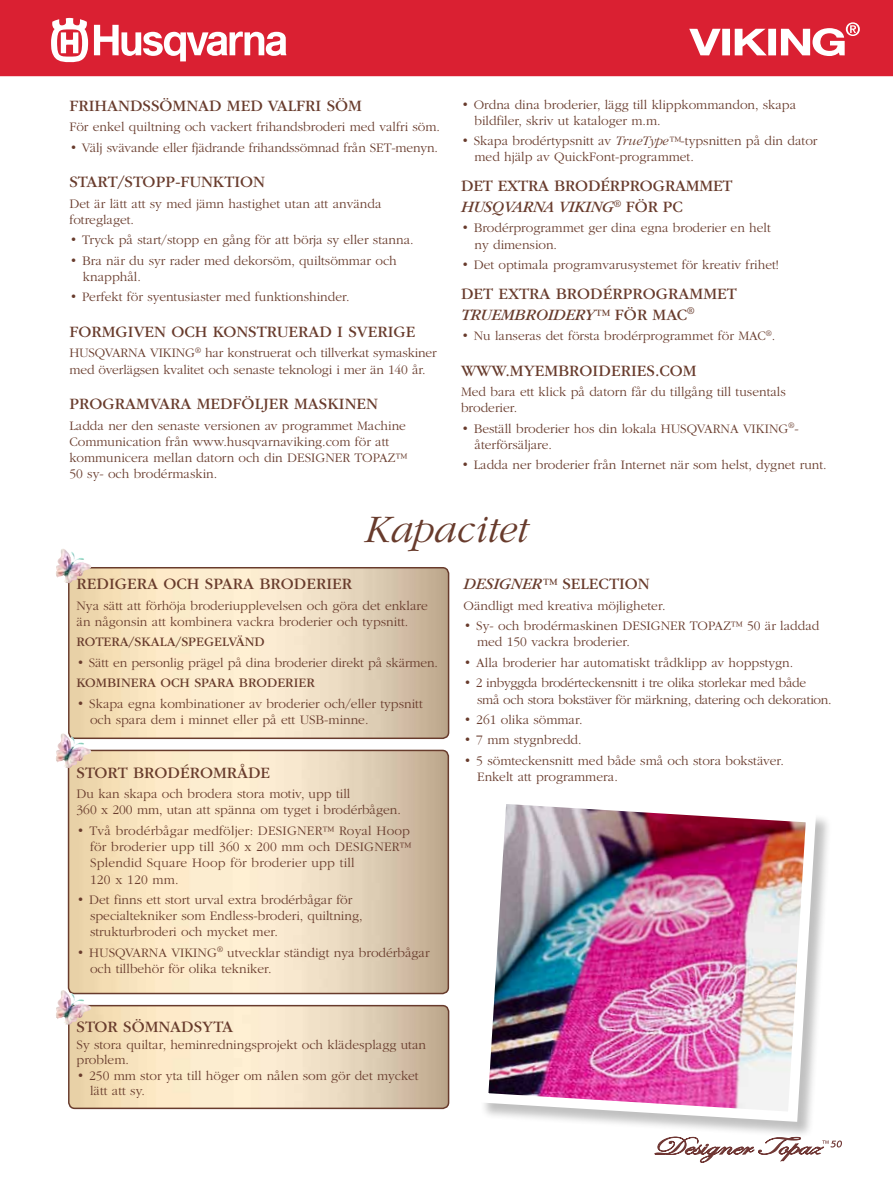
<style>
.page{position:relative;width:893px;height:1191px;background:#fff}
.page>*{position:absolute;margin:0;border:0;box-sizing:border-box;transform-origin:0 0}
.t1{font:italic 300 40.5px "ITC Garamond Std";color:#683b2c}
.t2{font:16.5px/21px "ITC Garamond Std";color:#683b2c}
.t3{font:italic 16.5px "ITC Garamond Std";color:#683b2c}
.t4{font:300 13.5px/16.2px "ITC Garamond Std";color:#683b2c}
.t5{font:300 13.5px/16.2px "ITC Garamond Std";letter-spacing:-.02em;color:#683b2c}
.t6{font:13.5px "ITC Garamond Std";color:#683b2c}
.s1{font-style:italic}
.s2{font-style:normal}
</style>
<div class="page">
<div style="left:0;top:0;width:893px;height:80px;background:#da2032"></div>
<svg style="left:51px;top:18px;width:37px;height:44px"></svg>
<svg style="left:94px;top:25px;width:192px;height:36px"></svg>
<svg style="left:689px;top:22px;width:171px;height:34px"></svg>
<div style="left:0;top:76px;width:893px;height:5px;background:#fff"></div>
<div style="left:68px;top:567px;width:381px;height:172px;border:2px solid #683b2c;border-radius:6px"></div>
<div style="left:68px;top:1005px;width:381px;height:104px;border:2px solid #683b2c;border-radius:6px"></div>
<div style="left:68px;top:749px;width:381px;height:245px;border:2px solid #683b2c;border-radius:6px"></div>
<div style="left:479px;top:795px;width:354px;height:343px;background:#000;opacity:.25"></div>
<img style="left:479px;top:795px;width:342px;height:332px">
<img style="left:56px;top:549px;width:35px;height:34px">
<img style="left:56px;top:734px;width:35px;height:34px">
<img style="left:56px;top:990px;width:35px;height:34px">
<svg style="left:655px;top:1137px;width:187px;height:25px"></svg>
<p class="t2" style="left:69px;top:95px;width:294px">FRIHANDSSÖMNAD MED VALFRI SÖM</p>
<p class="t4" style="left:69px;top:119px;width:372px">För enkel quiltning och vackert frihandsbroderi med valfri söm.</p>
<p class="t4" style="left:69px;top:139px;width:370px">• Välj svävande eller fjädrande frihandssömnad från SET-menyn.</p>
<p class="t2" style="left:69px;top:172px;width:197px">START/STOPP-FUNKTION</p>
<p class="t4" style="left:69px;top:195px;width:314px">Det är lätt att sy med jämn hastighet utan att använda fotreglaget.</p>
<p class="t4" style="left:69px;top:232px;width:346px">• Tryck på start/stopp en gång för att börja sy eller stanna.</p>
<p class="t4" style="left:83px;top:252px;width:315px;text-indent:-13px">• Bra när du syr rader med dekorsöm, quiltsömmar och knapphål.</p>
<p class="t4" style="left:69px;top:289px;width:282px">• Perfekt för syentusiaster med funktionshinder.</p>
<p class="t2" style="left:69px;top:321px;width:348px">FORMGIVEN OCH KONSTRUERAD I SVERIGE</p>
<p class="t4" style="left:69px;top:345px;width:369px">HUSQVARNA VIKING<sup>®</sup> har konstruerat och tillverkat symaskiner med överlägsen kvalitet och senaste teknologi i mer än 140 år.</p>
<p class="t2" style="left:69px;top:393px;width:310px">PROGRAMVARA MEDFÖLJER MASKINEN</p>
<p class="t4" style="left:69px;top:417px;width:339px">Ladda ner den senaste versionen av programmet Machine Communication från www.husqvarnaviking.com för att kommunicera mellan datorn och din DESIGNER TOPAZ™ 50 sy- och brodérmaskin.</p>
<p class="t4" style="left:474px;top:96px;width:323px;text-indent:-14px">• Ordna dina broderier, lägg till klippkommandon, skapa bildfiler, skriv ut kataloger m.m.</p>
<p class="t4" style="left:474px;top:133px;width:344px;text-indent:-14px">• Skapa brodértypsnitt av <span class="s1">TrueType™</span>-typsnitten på din dator med hjälp av QuickFont-programmet.</p>
<p class="t2" style="left:461px;top:175px;width:273px">DET EXTRA BRODÉRPROGRAMMET<br><span class="s1">HUSQVARNA VIKING</span><sup>®</sup> FÖR PC</p>
<p class="t4" style="left:474px;top:220px;width:298px;text-indent:-14px">• Brodérprogrammet ger dina egna broderier en helt ny dimension.</p>
<p class="t4" style="left:461px;top:257px;width:319px">• Det optimala programvarusystemet för kreativ frihet!</p>
<p class="t2" style="left:461px;top:283px;width:277px">DET EXTRA BRODÉRPROGRAMMET<br><span class="s1">TRUEMBR OIDER Y™</span> FÖR MAC<sup>®</sup></p>
<p class="t4" style="left:461px;top:328px;width:316px">• Nu lanseras det första brodérprogrammet för Mac <sup>®</sup>.</p>
<p class="t2" style="left:461px;top:360px;width:61px">WWW.MYEMBROIDERIES</p>
<p class="t2" style="left:655px;top:360px;width:18px">.COM</p>
<p class="t4" style="left:461px;top:384px;width:326px">Med bara ett klick på datorn får du tillgång till tusentals broderier.</p>
<p class="t4" style="left:474px;top:420px;width:326px;text-indent:-13px">• Beställ broderier hos din lokala HUSQVARNA VIKING<sup>®</sup>- återförsäljare.</p>
<p class="t4" style="left:461px;top:457px;width:367px">• Ladda ner broderier från Internet när som helst, dygnet runt.</p>
<h1 class="t1" style="left:365px;top:507px;width:165px">Kapacitet</h1>
<p class="t2" style="left:77px;top:573px;width:277px">REDIGERA OCH SPARA BRODERIER</p>
<p class="t4" style="left:77px;top:597px;width:353px">Nya sätt att förhöja broderiupplevelsen och göra det enklare än någonsin att kombinera vackra broderier och typsnitt.</p>
<p class="t6" style="left:77px;top:635px;width:190px">ROTERA/SKALA/SPEGELVÄND</p>
<p class="t4" style="left:77px;top:654px;width:363px">• Sätt en personlig prägel på dina broderier direkt på skärmen.</p>
<p class="t6" style="left:77px;top:675px;width:240px">KOMBINERA OCH SPARA BRODERIER</p>
<p class="t4" style="left:90px;top:695px;width:334px;text-indent:-14px">• Skapa egna kombinationer av broderier och/eller typsnitt och spara dem i minnet eller på ett USB-minne.</p>
<p class="t2" style="left:77px;top:762px;width:195px">STORT BRODÉROMRÅDE</p>
<p class="t4" style="left:77px;top:786px;width:326px">Du kan skapa och brodera stora motiv, upp till<br>360 x 200 mm, utan att spänna om tyget i brodérbågen.</p>
<p class="t4" style="left:90px;top:822px;width:323px;text-indent:-14px">• Två brodérbågar medföljer: DESIGNER™ Royal Hoop för broderier upp till 360 x 200 mm och DESIGNER™ Splendid Square Hoop för broderier upp till<br>120 x 120 mm.</p>
<p class="t4" style="left:90px;top:892px;width:274px;text-indent:-14px">• Det finns ett stort urval extra brodérbågar för specialtekniker som Endless-broderi, quiltning, strukturbroderi och mycket mer.</p>
<p class="t4" style="left:90px;top:944px;width:341px;text-indent:-13px">• HUSQVARNA VIKING<sup>®</sup> utvecklar ständigt nya brodérbågar och tillbehör för olika tekniker.</p>
<p class="t2" style="left:77px;top:1016px;width:158px">STOR SÖMNADSYTA</p>
<p class="t4" style="left:77px;top:1038px;width:351px;line-height:14.2px">Sy stora quiltar, heminredningsprojekt och klädesplagg utan problem.</p>
<p class="t4" style="left:90px;top:1068px;width:330px;line-height:15px;text-indent:-14px">• 250 mm stor yta till höger om nålen som gör det mycket lätt att sy.</p>
<p class="t3" style="left:464px;top:575px;width:188px">DESIGNER™ <span class="s2">SELECTION</span></p>
<p class="t4" style="left:464px;top:597px;width:203px">Oändligt med kreativa möjligheter.</p>
<p class="t4" style="left:477px;top:618px;width:344px;text-indent:-14px">• Sy- och brodérmaskinen DESIGNER TOPAZ™ 50 är laddad med 150 vackra broderier.</p>
<p class="t4" style="left:464px;top:654px;width:331px">• Alla broderier har automatiskt trådklipp av hoppstygn.</p>
<p class="t5" style="left:477px;top:675px;width:356px;text-indent:-14px">• 2 inbyggda brodérteckensnitt i tre olika storlekar med både små och stora bokstäver för märkning, datering och dekoration.</p>
<p class="t4" style="left:464px;top:712px;width:121px">• 261 olika sömmar.</p>
<p class="t4" style="left:464px;top:732px;width:120px">• 7 mm stygnbredd.</p>
<p class="t4" style="left:477px;top:752px;width:308px;text-indent:-14px">• 5 sömteckensnitt med både små och stora bokstäver.<br>Enkelt att programmera.</p>
</div>
